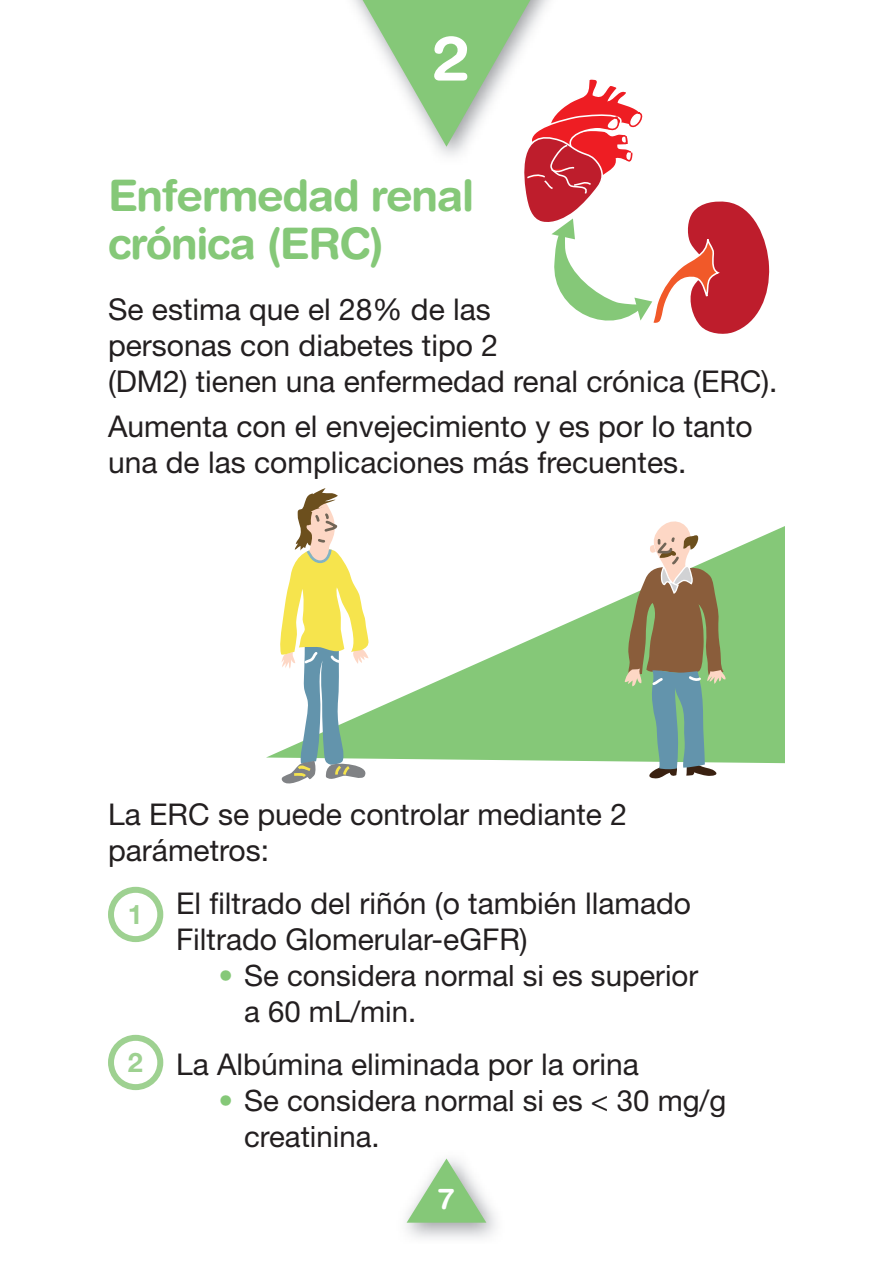
<style>
.page{position:relative;width:893px;height:1276px;background:#fff}
.page>*{position:absolute;margin:0;border:0;box-sizing:border-box;transform-origin:0 0}
.t1{font:700 43.5px/48px "Helvetica Rounded LT Std";letter-spacing:-.03em;color:#85c878}
.t2{font:30px/36px "Helvetica Neue LT Std";color:#231f20}
.t3{font:29.4px/36px "Helvetica Neue LT Std";color:#231f20}
.t4{font:700 28.8px "Helvetica Rounded LT Std";color:#fff}
.t5{font:700 27px "Helvetica Neue LT Std";color:#9ed191}
.s1{color:#85c878}
</style>
<div class="page">
<svg style="left:407px;top:1158px;width:79px;height:64px"></svg>
<svg style="left:266px;top:526px;width:519px;height:237px;fill:#85c878"></svg>
<svg style="left:625px;top:521px;width:101px;height:258px"></svg>
<svg style="left:279px;top:488px;width:92px;height:296px"></svg>
<div style="left:108px;top:887px;width:55px;height:55px;border:6px solid #9ed191;border-radius:50%"></div>
<div style="left:108px;top:1035px;width:55px;height:55px;border:6px solid #9ed191;border-radius:50%"></div>
<svg style="left:363px;top:0;width:407px;height:334px"></svg>
<h1 class="t1" style="left:108px;top:170px;width:368px">Enfermedad renal crónica (ERC)</h1>
<p class="t2" style="left:108px;top:291px;width:671px">Se estima que el 28% de las<br>personas con diabetes tipo 2<br>(DM2) tienen una enfermedad renal crónica (ERC).</p>
<p class="t2" style="left:108px;top:407px;width:646px">Aumenta con el envejecimiento y es por lo tanto una de las complicaciones más frecuentes.</p>
<p class="t2" style="left:108px;top:796px;width:521px">La ERC se puede controlar mediante 2 parámetros:</p>
<p class="t2" style="left:176px;top:885px;width:517px">El ltrado del riñón (o también llamado<br>Filtrado Glomerular-eGFR)</p>
<p class="t3" style="left:244px;top:957px;width:456px;text-indent:-26px"><span class="s1">•</span> Se considera normal si es superior a 60 mL/min.</p>
<p class="t2" style="left:176px;top:1046px;width:464px">La Albúmina eliminada por la orina</p>
<p class="t3" style="left:244px;top:1082px;width:484px;text-indent:-26px"><span class="s1">•</span> Se considera normal si es &lt; 30 mg/g creatinina.</p>
<p class="t5" style="left:128px;top:897px;width:17px">1</p>
<p class="t5" style="left:128px;top:1045px;width:17px">2</p>
<p class="t4" style="left:438px;top:1181px;width:18px">7</p>
</div>
